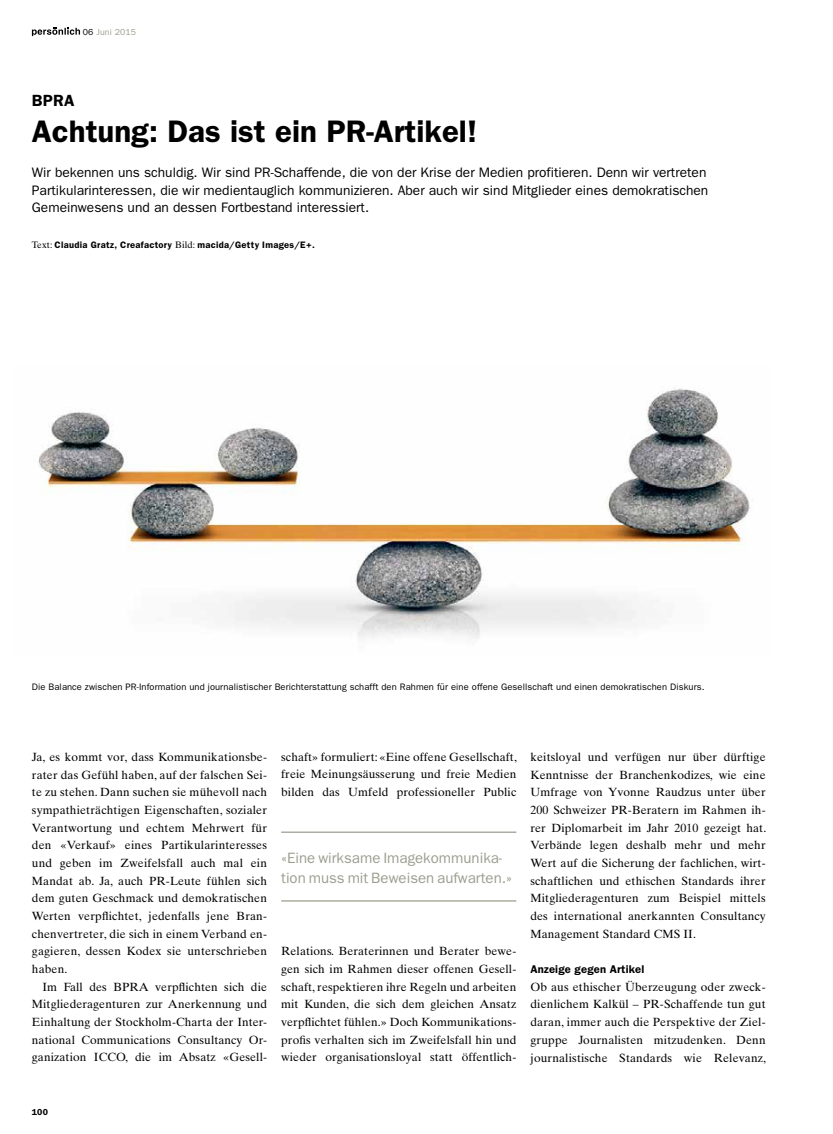
<style>
.page{position:relative;width:833px;height:1134px;background:#fff}
.page>*{position:absolute;margin:0;border:0;box-sizing:border-box;transform-origin:0 0}
.t1{font:600 31.25px "Franklin Gothic";color:#000}
.t2{font:600 16.25px "Franklin Gothic";color:#000}
.t3{font:15px/20px "Franklin Gothic";color:#9d9d90}
.t4{font:13.75px/17.6px "Franklin Gothic";color:#000}
.t5{font:11.88px/17.6px "Times Ten";letter-spacing:.01em;color:#000;text-align:justify}
.t6{font:600 11.25px "Franklin Gothic";letter-spacing:.015em;color:#000}
.t7{font:9.38px "Franklin Gothic";letter-spacing:.01em;color:#000}
.t8{font:600 9.38px "Franklin Gothic";letter-spacing:.03em;color:#000}
.t9{font:8.75px "Franklin Gothic";letter-spacing:.015em;color:#9d9d90}
.t10{font:600 8.75px "Franklin Gothic";color:#000}
.s1{color:#000}
.s2{font-family:"Times Ten";font-weight:400}
</style>
<div class="page">
<img style="left:38px;top:388px;width:715px;height:251px">
<svg style="left:32px;top:28px;width:48px;height:8px"></svg>
<hr style="left:281px;top:831px;width:235px;height:2px;background:#9d9d90">
<hr style="left:281px;top:900px;width:235px;height:1px;background:#9d9d90">
<p class="t9" style="left:83px;top:27px;width:55px"><span class="s1">06</span> Juni 2015</p>
<h2 class="t2" style="left:32px;top:91px;width:44px">BPRA</h2>
<h1 class="t1" style="left:32px;top:112px;width:447px">Achtung: Das ist ein PR-Artikel!</h1>
<p class="t4" style="left:32px;top:164px;width:678px">Wir bekennen uns schuldig. Wir sind PR-Schaffende, die von der Krise der Medien profitieren. Denn wir vertreten<br>Partikularinteressen, die wir medientauglich kommunizieren. Aber auch wir sind Mitglieder eines demokratischen<br>Gemeinwesens und an dessen Fortbestand interessiert.</p>
<p class="t8" style="left:32px;top:239px;width:284px"><span class="s2">Text:</span> Claudia Gratz, Creafactory <span class="s2">Bild:</span> macida/Getty Images/E+.</p>
<p class="t7" style="left:32px;top:681px;width:674px">Die Balance zwischen PR-Information und journalistischer Berichterstattung schafft den Rahmen für eine offene Gesellschaft und einen demokratischen Diskurs.</p>
<p class="t5" style="left:32px;top:748px;width:237px">Ja, es kommt vor, dass Kommunikationsbe&shy;rater das Gefühl haben, auf der falschen Sei&shy;te zu stehen. Dann suchen sie mühevoll nach sympathieträchtigen Eigenschaften, sozialer Verantwortung und echtem Mehrwert für den «Verkauf» eines Partikularinteresses und geben im Zweifelsfall auch mal ein Mandat ab. Ja, auch PR-Leute fühlen sich dem guten Geschmack und demokratischen Werten verpflichtet, jedenfalls jene Bran&shy;chenvertreter, die sich in einem Verband en&shy;gagieren, dessen Kodex sie unterschrieben haben.</p>
<p class="t5" style="left:32px;top:978px;width:237px;text-indent:11px">Im Fall des BPRA verpflichten sich die Mitgliederagenturen zur Anerkennung und Einhaltung der Stockholm-Charta der Inter&shy;national Communications Consultancy Or&shy;ganization ICCO, die im Absatz «Gesell-</p>
<p class="t5" style="left:281px;top:748px;width:237px">schaft» formuliert: «Eine offene Gesellschaft, freie Meinungsäusserung und freie Medien bilden das Umfeld professioneller Public</p>
<p class="t3" style="left:281px;top:848px;width:232px">«Eine wirksame Imagekommunika&shy;tion muss mit Beweisen aufwarten.»</p>
<p class="t5" style="left:281px;top:942px;width:237px">Relations. Beraterinnen und Berater bewe&shy;gen sich im Rahmen dieser offenen Gesell&shy;schaft, respektieren ihre Regeln und arbeiten mit Kunden, die sich dem gleichen Ansatz verpflichtet fühlen.» Doch Kommunikations&shy;profis verhalten sich im Zweifelsfall hin und wieder organisationsloyal statt öffentlich-</p>
<p class="t5" style="left:530px;top:748px;width:237px">keitsloyal und verfügen nur über dürftige Kenntnisse der Branchenkodizes, wie eine Umfrage von Yvonne Raudzus unter über 200 Schweizer PR-Beratern im Rahmen ih&shy;rer Diplomarbeit im Jahr 2010 gezeigt hat.<br>Verbände legen deshalb mehr und mehr Wert auf die Sicherung der fachlichen, wirt&shy;schaftlichen und ethischen Standards ihrer Mitgliederagenturen zum Beispiel mittels des international anerkannten Consultancy Management Standard CMS II.</p>
<p class="t6" style="left:530px;top:962px;width:115px">Anzeige gegen Artikel</p>
<p class="t5" style="left:530px;top:978px;width:237px">Ob aus ethischer Überzeugung oder zweck&shy;dienlichem Kalkül – PR-Schaffende tun gut daran, immer auch die Perspektive der Ziel&shy;gruppe Journalisten mitzudenken. Denn journalistische Standards wie Relevanz,</p>
<p class="t10" style="left:32px;top:1106px;width:18px">100</p>
</div>
